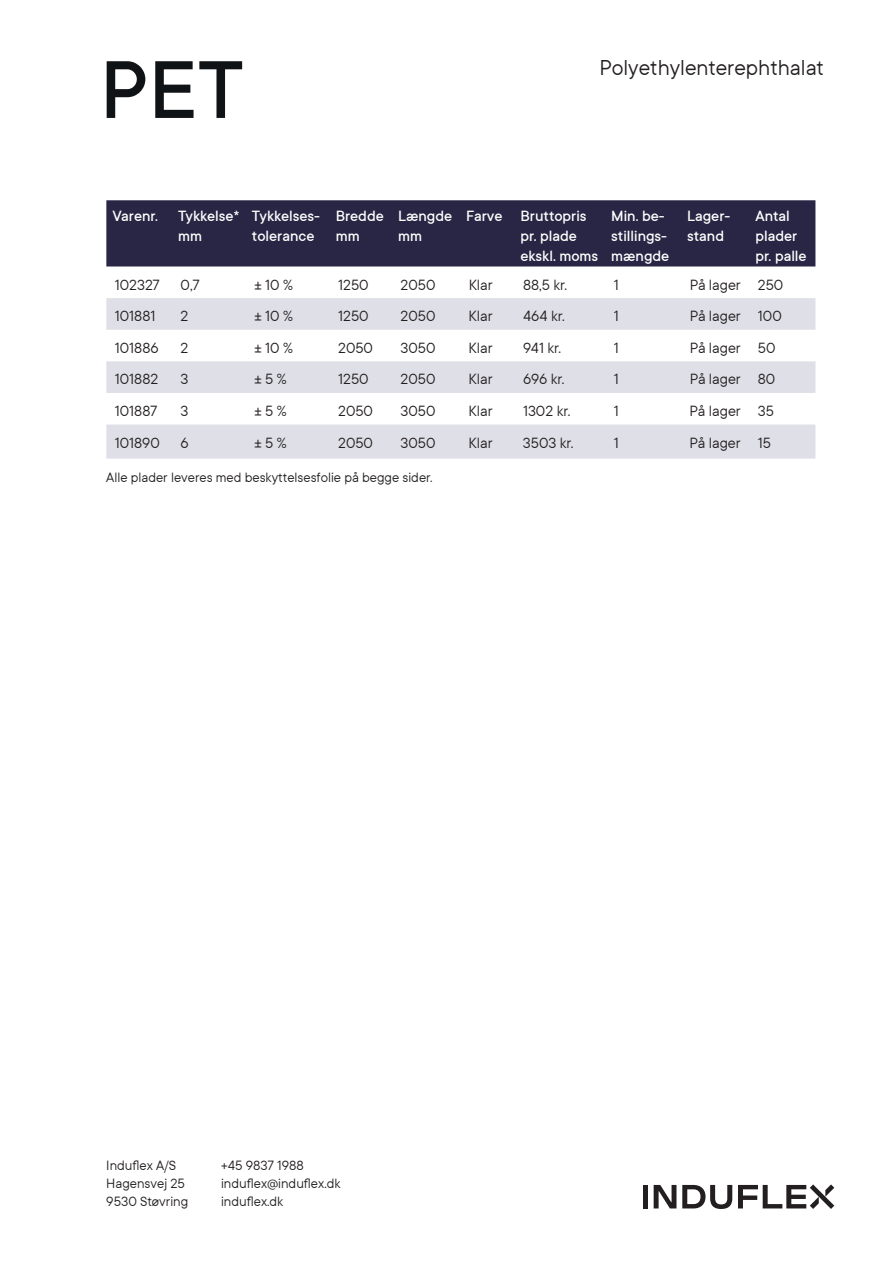
<style>
.page{position:relative;width:893px;height:1263px;background:#fff}
.page>*{position:absolute;margin:0;border:0;box-sizing:border-box;transform-origin:0 0}
.t1{font:500 90px "TT Commons";color:#101316}
.t2{font:24px "TT Commons";color:#231f20}
.t3{font:16.5px "TT Commons";color:#231f20}
.t4{font:500 16.5px/19.8px "TT Commons";color:#fff}
.t5{font:15px/18px "TT Commons";color:#231f20}
</style>
<div class="page">
<div style="left:106px;top:200px;width:709px;height:66px;background:#282644"></div>
<svg style="left:106px;top:298px;width:709px;height:161px;fill:#dfdfe7"></svg>
<div style="left:643px;top:1185px;width:5px;height:23px;background:#231f20"></div>
<svg style="left:654px;top:1185px;width:22px;height:23px"></svg>
<svg style="left:682px;top:1185px;width:50px;height:24px"></svg>
<svg style="left:738px;top:1184px;width:96px;height:25px"></svg>
<h1 class="t1" style="left:100px;top:33px;width:145px">PET</h1>
<h2 class="t2" style="left:600px;top:53px;width:226px">Polyethylenterephthalat</h2>
<p class="t4" style="left:178px;top:205px;width:63px;text-indent:-66px">Varenr. Tykkelse* mm</p>
<p class="t4" style="left:252px;top:205px;width:70px">Tykkelses&shy;tolerance</p>
<p class="t4" style="left:336px;top:205px;width:50px">Bredde mm</p>
<p class="t4" style="left:398px;top:205px;width:56px">Længde mm</p>
<p class="t4" style="left:521px;top:205px;width:79px;text-indent:-54px">Farve Bruttopris pr. plade ekskl. moms</p>
<p class="t4" style="left:611px;top:205px;width:60px">Min. be&shy;stillings&shy;mængde</p>
<p class="t4" style="left:687px;top:205px;width:45px">Lager&shy;stand</p>
<p class="t4" style="left:755px;top:205px;width:53px">Antal plader pr. palle</p>
<p class="t3" style="left:115px;top:274px;width:46px">102327</p>
<p class="t3" style="left:181px;top:274px;width:21px">0,7</p>
<p class="t3" style="left:254px;top:274px;width:40px">± 10 %</p>
<p class="t3" style="left:338px;top:274px;width:32px">1250</p>
<p class="t3" style="left:401px;top:274px;width:36px">2050</p>
<p class="t3" style="left:469px;top:274px;width:26px">Klar</p>
<p class="t3" style="left:523px;top:274px;width:46px">88,5 kr.</p>
<p class="t3" style="left:614px;top:274px;width:7px">1</p>
<p class="t3" style="left:690px;top:274px;width:95px">På lager 250</p>
<p class="t3" style="left:115px;top:306px;width:42px">101881</p>
<p class="t3" style="left:181px;top:306px;width:9px">2</p>
<p class="t3" style="left:254px;top:306px;width:40px">± 10 %</p>
<p class="t3" style="left:338px;top:306px;width:32px">1250</p>
<p class="t3" style="left:401px;top:306px;width:36px">2050</p>
<p class="t3" style="left:469px;top:306px;width:26px">Klar</p>
<p class="t3" style="left:523px;top:306px;width:43px">464 kr.</p>
<p class="t3" style="left:614px;top:306px;width:7px">1</p>
<p class="t3" style="left:690px;top:306px;width:94px">På lager 100</p>
<p class="t3" style="left:115px;top:337px;width:45px">101886</p>
<p class="t3" style="left:181px;top:337px;width:9px">2</p>
<p class="t3" style="left:254px;top:337px;width:40px">± 10 %</p>
<p class="t3" style="left:338px;top:337px;width:36px">2050</p>
<p class="t3" style="left:401px;top:337px;width:36px">3050</p>
<p class="t3" style="left:469px;top:337px;width:26px">Klar</p>
<p class="t3" style="left:523px;top:337px;width:40px">941 kr.</p>
<p class="t3" style="left:614px;top:337px;width:7px">1</p>
<p class="t3" style="left:690px;top:337px;width:87px">På lager 50</p>
<p class="t3" style="left:115px;top:369px;width:45px">101882</p>
<p class="t3" style="left:181px;top:369px;width:9px">3</p>
<p class="t3" style="left:254px;top:369px;width:34px">± 5 %</p>
<p class="t3" style="left:338px;top:369px;width:32px">1250</p>
<p class="t3" style="left:401px;top:369px;width:36px">2050</p>
<p class="t3" style="left:469px;top:369px;width:26px">Klar</p>
<p class="t3" style="left:523px;top:369px;width:43px">696 kr.</p>
<p class="t3" style="left:614px;top:369px;width:7px">1</p>
<p class="t3" style="left:690px;top:369px;width:87px">På lager 80</p>
<p class="t3" style="left:115px;top:401px;width:44px">101887</p>
<p class="t3" style="left:181px;top:401px;width:9px">3</p>
<p class="t3" style="left:254px;top:401px;width:34px">± 5 %</p>
<p class="t3" style="left:338px;top:401px;width:36px">2050</p>
<p class="t3" style="left:401px;top:401px;width:36px">3050</p>
<p class="t3" style="left:469px;top:401px;width:26px">Klar</p>
<p class="t3" style="left:523px;top:401px;width:49px">1302 kr.</p>
<p class="t3" style="left:614px;top:401px;width:7px">1</p>
<p class="t3" style="left:690px;top:401px;width:86px">På lager 35</p>
<p class="t3" style="left:115px;top:432px;width:75px">101890 6</p>
<p class="t3" style="left:254px;top:432px;width:34px">± 5 %</p>
<p class="t3" style="left:338px;top:432px;width:36px">2050</p>
<p class="t3" style="left:401px;top:432px;width:36px">3050</p>
<p class="t3" style="left:469px;top:432px;width:26px">Klar</p>
<p class="t3" style="left:523px;top:432px;width:52px">3503 kr.</p>
<p class="t3" style="left:614px;top:432px;width:7px">1</p>
<p class="t3" style="left:690px;top:432px;width:83px">På lager 15</p>
<p class="t5" style="left:106px;top:468px;width:328px">Alle plader leveres med beskyttelsesfolie på begge sider.</p>
<p class="t5" style="left:106px;top:1155px;width:83px">Induflex A/S<br>Hagensvej 25<br>9530 Støvring</p>
<p class="t5" style="left:221px;top:1155px;width:121px">+45 9837 1988 induflex@induflex.dk induflex.dk</p>
</div>
